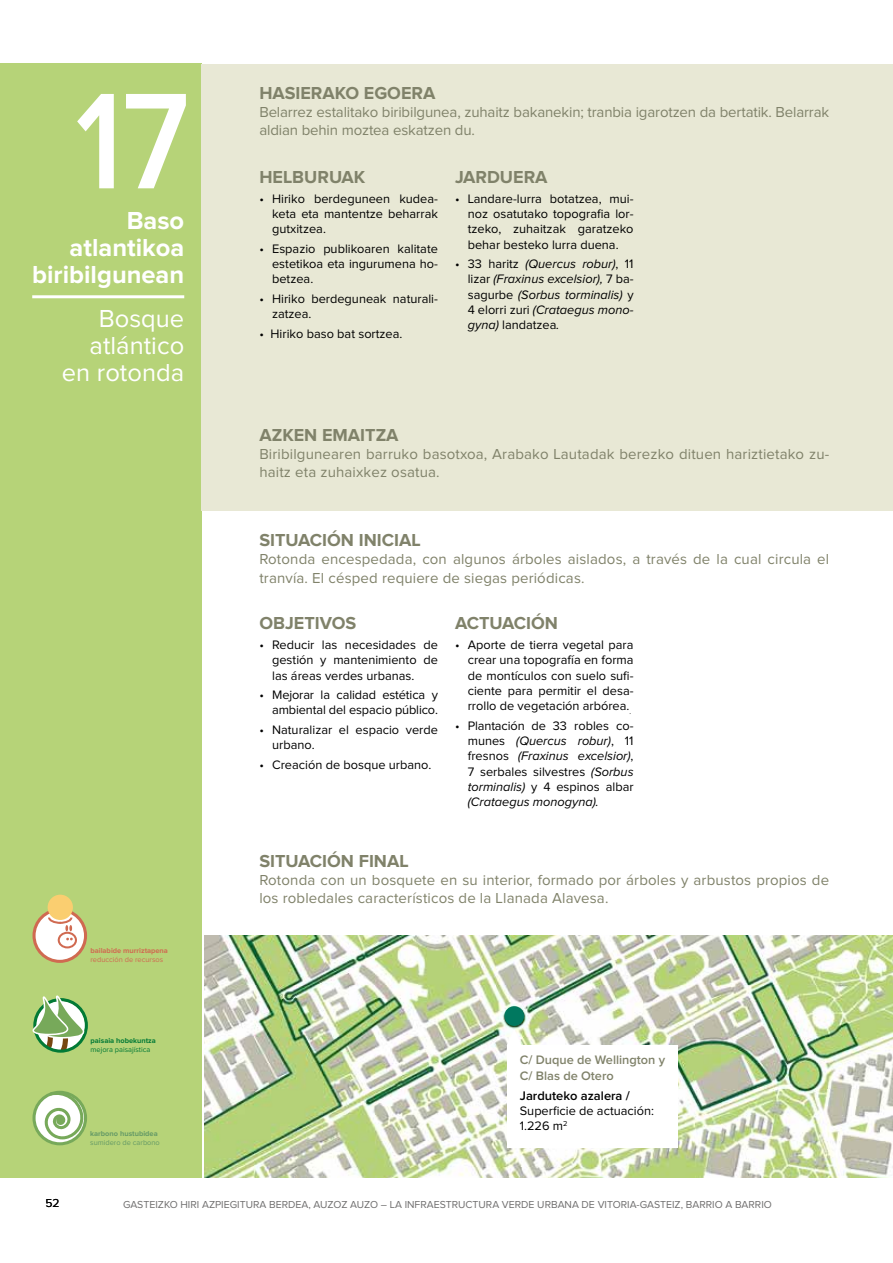
<style>
.page{position:relative;width:893px;height:1263px;background:#fff}
.page>*{position:absolute;margin:0;border:0;box-sizing:border-box;transform-origin:0 0}
.t1{font:600 141.45px "Proxima Nova";color:#fff;scale:.88 1}
.t2{font:700 25.5px/27px "Proxima Nova";color:#fff;text-align:right}
.t3{font:25.5px/27px "Proxima Nova";color:#fff;text-align:right}
.t4{font:700 18px "Proxima Nova";color:#80826a}
.t5{font:15px/18px "Proxima Nova";letter-spacing:.01em;color:#80826a}
.t6{font:15px/18px "Proxima Nova";letter-spacing:-.01em;color:#80826a}
.t7{font:600 12.9px "Proxima Nova";color:#000}
.t8{font:12.75px/15.3px "Proxima Nova";color:#000;text-align:justify}
.t9{font:italic 12.75px/15.3px "Proxima Nova";color:#000;text-align:justify}
.t10{font:600 12.75px/15.3px "Proxima Nova";color:#80826a}
.t11{font:12px "Proxima Nova";color:#000}
.t12{font:10.5px "Proxima Nova";color:#706f6f}
.t13{font:700 7.35px "Proxima Nova";color:#d06a51}
.t14{font:7.35px "Proxima Nova";color:#d06a51}
.t15{font:7.35px "Proxima Nova";color:#027a36}
.t16{font:700 7.35px "Proxima Nova";color:#659a66}
.t17{font:7.35px "Proxima Nova";color:#659a66}
.t18{font:700 7.35px "Proxima Nova";color:#027a36}
.s1{font-style:normal}
.s2{font-style:italic}
</style>
<div class="page">
<img style="left:204px;top:935px;width:689px;height:243px">
<div style="left:0;top:64px;width:201px;height:1114px;background:#b6d378"></div>
<div style="left:201px;top:64px;width:692px;height:446px;background:#e8e8d5"></div>
<hr style="left:32px;top:295px;width:152px;height:3px;background:#fff">
<svg style="left:33px;top:908px;width:54px;height:55px"></svg>
<div style="left:48px;top:895px;width:25px;height:25px;background:#face70;border-radius:50%"></div>
<svg style="left:33px;top:1090px;width:54px;height:55px"></svg>
<svg style="left:32px;top:995px;width:56px;height:58px"></svg>
<div style="left:504px;top:1006px;width:20px;height:20px;background:#00785f;border-radius:50%"></div>
<div style="left:507px;top:1045px;width:170px;height:103px;background:#fff"></div>
<svg style="left:507px;top:1029px;width:15px;height:16px"></svg>
<h1 class="t1" style="left:75px;top:77px;width:131px">17</h1>
<h2 class="t2" style="left:32px;top:208px;width:154px">Baso atlantikoa biribilgunean</h2>
<h2 class="t3" style="left:62px;top:306px;width:124px">Bosque atlántico en rotonda</h2>
<p class="t13" style="left:90px;top:947px;width:79px">bailabide murriztapena</p>
<p class="t14" style="left:90px;top:956px;width:74px">reducción de recursos</p>
<p class="t18" style="left:91px;top:1037px;width:67px">paisaia hobekuntza</p>
<p class="t15" style="left:91px;top:1046px;width:61px">mejora paisajística</p>
<p class="t16" style="left:90px;top:1130px;width:69px">karbono hustubidea</p>
<p class="t17" style="left:90px;top:1139px;width:71px">sumidero de carbono</p>
<h3 class="t4" style="left:259px;top:85px;width:178px">HASIERAKO EGOERA</h3>
<p class="t6" style="left:259px;top:104px;width:571px">Belarrez estalitako biribilgunea, zuhaitz bakanekin; tranbia igarotzen da bertatik. Belarrak aldian behin moztea eskatzen du.</p>
<h3 class="t4" style="left:259px;top:169px;width:108px">HELBURUAK</h3>
<p class="t8" style="left:272px;top:191px;width:167px;text-indent:-13px">• Hiriko berdeguneen kudea&shy;keta eta mantentze beharrak gutxitzea.</p>
<p class="t8" style="left:272px;top:241px;width:167px;text-indent:-13px">• Espazio publikoaren kalitate estetikoa eta ingurumena ho&shy;betzea.</p>
<p class="t8" style="left:272px;top:292px;width:167px;text-indent:-13px">• Hiriko berdeguneak naturali&shy;zatzea.</p>
<p class="t8" style="left:259px;top:326px;width:145px">• Hiriko baso bat sortzea.</p>
<h3 class="t4" style="left:455px;top:169px;width:94px">JARDUERA</h3>
<p class="t8" style="left:468px;top:191px;width:167px;text-indent:-13px">• Landare-lurra botatzea, mui&shy;noz osatutako topografia lor&shy;tzeko, zuhaitzak garatzeko behar besteko lurra duena.</p>
<p class="t9" style="left:468px;top:257px;width:167px;text-indent:-13px"><span class="s1">• 33 haritz</span> (Quercus robur)<span class="s1">, 11 lizar</span> (Fraxinus excelsior), <span class="s1">7 ba&shy;sagurbe</span> (Sorbus torminalis) <span class="s1">y 4 elorri zuri</span> (Crataegus mono&shy;gyna) <span class="s1">landatzea</span>.</p>
<h3 class="t4" style="left:259px;top:426px;width:141px">AZKEN EMAITZA</h3>
<p class="t5" style="left:259px;top:445px;width:571px">Biribilgunearen barruko basotxoa, Arabako Lautadak berezko dituen hariztietako zu&shy;haitz eta zuhaixkez osatua.</p>
<h3 class="t4" style="left:259px;top:532px;width:163px">SITUACIÓN INICIAL</h3>
<p class="t5" style="left:259px;top:551px;width:571px">Rotonda encespedada, con algunos árboles aislados, a través de la cual circula el tranvía. El césped requiere de siegas periódicas.</p>
<h3 class="t4" style="left:259px;top:615px;width:98px">OBJETIVOS</h3>
<p class="t8" style="left:272px;top:637px;width:167px;text-indent:-13px">• Reducir las necesidades de gestión y mantenimiento de las áreas verdes urbanas.</p>
<p class="t8" style="left:259px;top:688px;width:180px;text-align:right">• Mejorar la calidad estética y ambiental del espacio público.</p>
<p class="t8" style="left:272px;top:722px;width:167px;text-indent:-13px">• Naturalizar el espacio verde urbano.</p>
<p class="t8" style="left:259px;top:757px;width:173px">• Creación de bosque urbano.</p>
<h3 class="t4" style="left:455px;top:615px;width:105px">ACTUACIÓN</h3>
<p class="t8" style="left:468px;top:637px;width:167px;text-indent:-13px">• Aporte de tierra vegetal para crear una topografía en forma de montículos con suelo sufi&shy;ciente para permitir el desa&shy;rrollo de vegetación arbórea.<sub>.</sub></p>
<p class="t8" style="left:468px;top:718px;width:167px;text-indent:-13px">• Plantación de 33 robles co&shy;munes <span class="s2">(Quercus robur)</span>, 11 fresnos <span class="s2">(Fraxinus excelsior)</span>, 7 serbales silvestres <span class="s2">(Sorbus torminalis)</span> y 4 espinos albar <span class="s2">(Crataegus monogyna).</span></p>
<h3 class="t4" style="left:259px;top:853px;width:151px">SITUACIÓN FINAL</h3>
<p class="t5" style="left:259px;top:872px;width:571px">Rotonda con un bosquete en su interior, formado por árboles y arbustos propios de los robledales característicos de la Llanada Alavesa.</p>
<p class="t10" style="left:520px;top:1053px;width:147px">C/ Duque de Wellington y<br>C/ Blas de Otero</p>
<p class="t7" style="left:520px;top:1089px;width:112px">Jarduteko azalera /</p>
<p class="t8" style="left:520px;top:1103px;width:136px">Superficie de actuación:<br>1.226 m<sup>2</sup></p>
<p class="t11" style="left:45px;top:1198px;width:16px">52</p>
<p class="t12" style="left:123px;top:1199px;width:650px">GASTEIZKO HIRI AZPIEGITURA BERDEA, AUZOZ AUZO – LA INFRAESTRUCTURA VERDE URBANA DE VITORIA-GASTEIZ, BARRIO A BARRIO</p>
</div>
